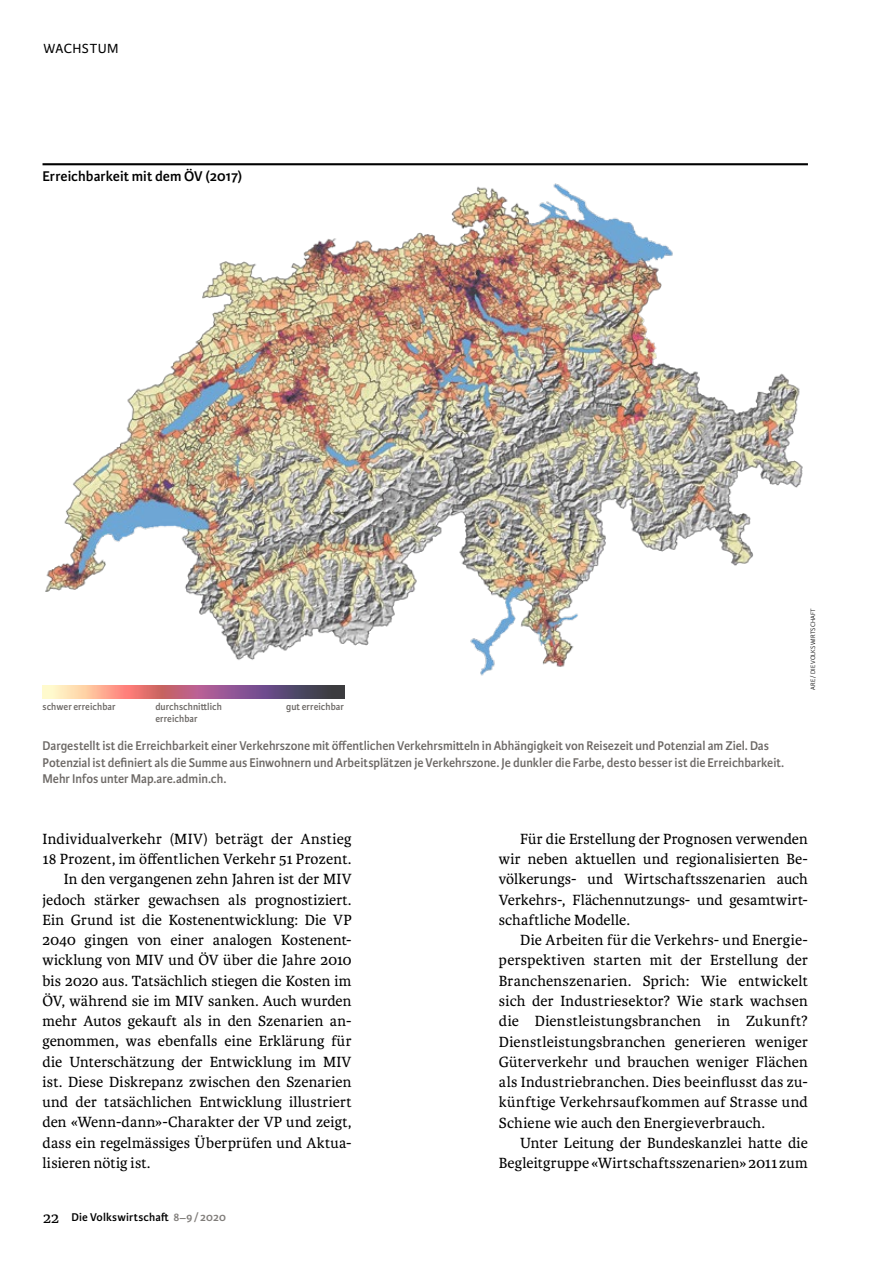
<style>
.page{position:relative;width:893px;height:1263px;background:#fff}
.page>*{position:absolute;margin:0;border:0;box-sizing:border-box;transform-origin:0 0}
.t1{font:15.75px/20.2px "Karmina";letter-spacing:.005em;color:#000;text-align:justify}
.t2{font:600 15px "Karmina Sans";color:#000}
.t3{font:14.1px "Karmina Sans";letter-spacing:.035em;color:#000}
.t4{font:600 13.5px/16.5px "Karmina Sans";color:#6d6966;scale:.95 1}
.t5{font:600 12px "Karmina Sans";letter-spacing:.01em;color:#000}
.t6{font:600 10.5px "Karmina Sans";letter-spacing:.005em;color:#6d6966;scale:.95 1}
.t7{font:300 6.75px "Karmina Sans";letter-spacing:.01em;color:#000}
.s1{font-family:"Karmina";font-weight:400;font-size:16.5px}
.s2{color:#817e7b}
</style>
<div class="page">
<img style="left:43px;top:183px;width:760px;height:503px">
<hr style="left:43px;top:163px;width:765px;height:2px;background:#000">
<svg style="left:43px;top:686px;width:301px;height:12px"></svg>
<p class="t3" style="left:43px;top:41px;width:77px">WACHSTUM</p>
<p class="t2" style="left:43px;top:168px;width:201px">Erreichbarkeit mit dem ÖV (2017)</p>
<p class="t6" style="left:43px;top:701px;width:79px">schwer erreichbar</p>
<p class="t6" style="left:155px;top:701px;width:72px">durchschnittlich</p>
<p class="t6" style="left:286px;top:701px;width:62px">gut erreichbar</p>
<p class="t6" style="left:155px;top:713px;width:46px">erreichbar</p>
<p class="t4" style="left:43px;top:738px;width:782px">Dargestellt ist die Erreichbarkeit einer Verkehrszone mit öffentlichen Verkehrsmitteln in Abhängigkeit von Reisezeit und Potenzial am Ziel. Das<br>Potenzial ist definiert als die Summe aus Einwohnern und Arbeitsplätzen je Verkehrszone. Je dunkler die Farbe, desto besser ist die Erreichbarkeit.<br>Mehr Infos unter Map.are.admin.ch.</p>
<p class="t7" style="left:809px;top:690px;width:83px;rotate:-90deg">ARE / DIE VOLKSWIRTSCHAFT</p>
<p class="t1" style="left:43px;top:829px;width:310px">Individualverkehr (MIV) beträgt der Anstieg</p>
<p class="t1" style="left:43px;top:849px;width:310px">18 Prozent, im öffentlichen Verkehr 51 Prozent.</p>
<p class="t1" style="left:64px;top:869px;width:289px">In den vergangenen zehn Jahren ist der MIV</p>
<p class="t1" style="left:43px;top:890px;width:310px">jedoch stärker gewachsen als prognostiziert.</p>
<p class="t1" style="left:43px;top:910px;width:310px">Ein Grund ist die Kostenentwicklung: Die VP</p>
<p class="t1" style="left:43px;top:930px;width:310px">2040 gingen von einer analogen Kostenent-</p>
<p class="t1" style="left:43px;top:950px;width:310px">wicklung von MIV und ÖV über die Jahre 2010</p>
<p class="t1" style="left:43px;top:971px;width:310px">bis 2020 aus. Tatsächlich stiegen die Kosten im</p>
<p class="t1" style="left:43px;top:991px;width:311px">ÖV, während sie im MIV sanken. Auch wurden</p>
<p class="t1" style="left:43px;top:1011px;width:310px">mehr Autos gekauft als in den Szenarien an-</p>
<p class="t1" style="left:43px;top:1031px;width:310px">genommen, was ebenfalls eine Erklärung für</p>
<p class="t1" style="left:43px;top:1052px;width:310px">die Unterschätzung der Entwicklung im MIV</p>
<p class="t1" style="left:43px;top:1072px;width:310px">ist. Diese Diskrepanz zwischen den Szenarien</p>
<p class="t1" style="left:43px;top:1092px;width:311px">und der tatsächlichen Entwicklung illustriert</p>
<p class="t1" style="left:43px;top:1112px;width:310px">den «Wenn-dann»-Charakter der VP und zeigt,</p>
<p class="t1" style="left:43px;top:1133px;width:310px">dass ein regelmässiges Überprüfen und Aktua-</p>
<p class="t1" style="left:43px;top:1153px;width:109px">lisieren nötig ist.</p>
<p class="t5" style="left:43px;top:1210px;width:184px"><span class="s1">22</span> Die Volkswirtschaft <span class="s2">8–9/2020</span></p>
<p class="t1" style="left:499px;top:829px;width:310px;text-indent:21px">Für die Erstellung der Prognosen verwenden wir neben aktuellen und regionalisierten Be&shy;völkerungs- und Wirtschaftsszenarien auch Verkehrs-, Flächennutzungs- und gesamtwirt&shy;schaftliche Modelle.</p>
<p class="t1" style="left:499px;top:930px;width:311px;text-indent:21px">Die Arbeiten für die Verkehrs- und Energie&shy;perspektiven starten mit der Erstellung der Branchenszenarien. Sprich: Wie entwickelt sich der Industriesektor? Wie stark wachsen die Dienstleistungsbranchen in Zukunft?<br>Dienstleistungsbranchen generieren weniger Güterverkehr und brauchen weniger Flächen als Industriebranchen. Dies beeinflusst das zu&shy;künftige Verkehrsaufkommen auf Strasse und Schiene wie auch den Energieverbrauch.</p>
<p class="t1" style="left:499px;top:1133px;width:310px;text-align:right">Unter Leitung der Bundeskanzlei hatte die<br>Begleitgruppe «Wirtschaftsszenarien» 2011 zum</p>
</div>
